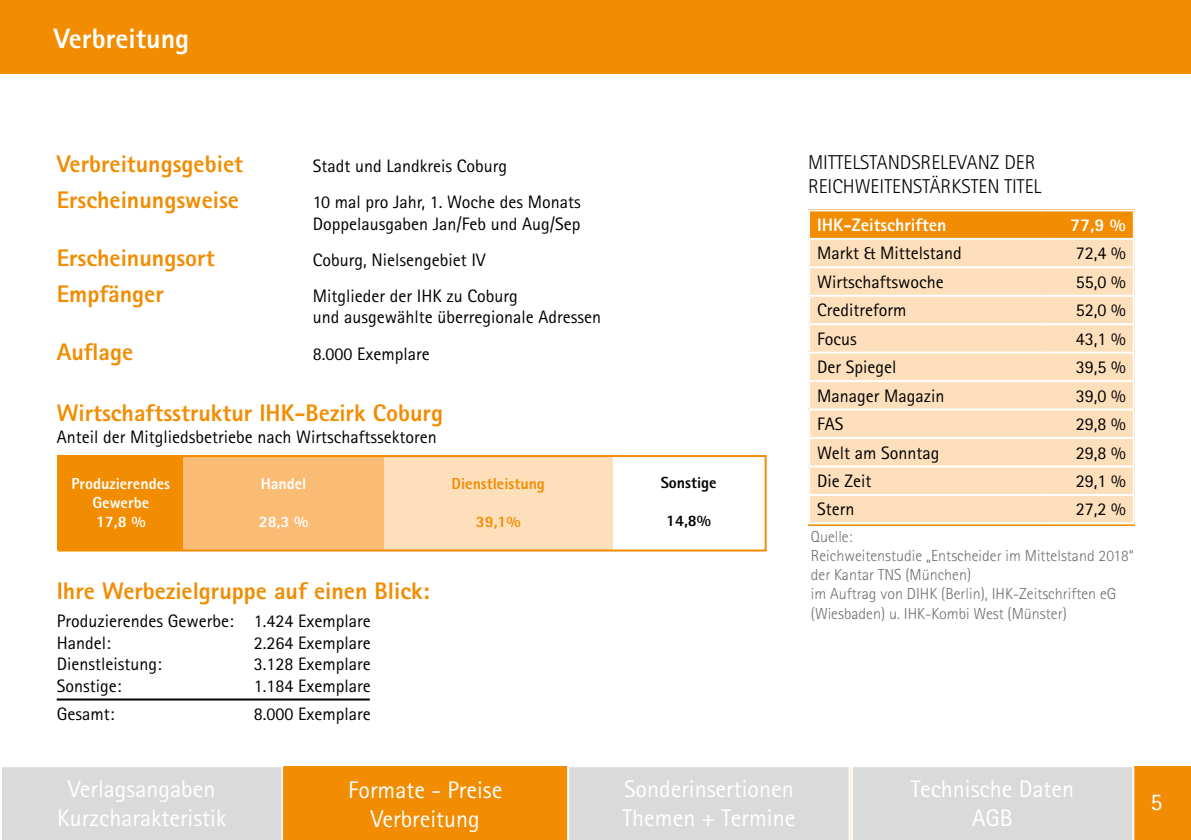
<style>
.page{position:relative;width:1191px;height:840px;background:#fff}
.page>*{position:absolute;margin:0;border:0;box-sizing:border-box;transform-origin:0 0}
.t1{font:800 28px "Rotis Sans Serif Std";color:#fff}
.t2{font:800 24px "Rotis Sans Serif Std";color:#f28c00}
.t3{font:24px/28.8px "Rotis Sans Serif Std";color:#fff;text-align:center}
.t4{font:300 20px/24px "Rotis Sans Serif Std";color:#000}
.t5{font:18px/21.6px "Rotis Sans Serif Std";color:#000}
.t6{font:800 18px "Rotis Sans Serif Std";color:#fff}
.t7{font:300 16px/19.2px "Rotis Sans Serif Std";color:#706f6f}
.t8{font:800 16px/19.2px "Rotis Sans Serif Std";color:#fff;text-align:center}
.t9{font:800 16px "Rotis Sans Serif Std";color:#f28c00}
.t10{font:800 16px "Rotis Sans Serif Std";color:#000}
</style>
<div class="page">
<div style="left:0;top:0;width:1191px;height:74px;background:#f28c00"></div>
<div style="left:0;top:765px;width:1191px;height:74px;background:#f28c00"></div>
<div style="left:0;top:765px;width:283px;height:74px;background:#dadada"></div>
<div style="left:567px;top:765px;width:567px;height:74px;background:#dadada"></div>
<svg style="left:810px;top:211px;width:322px;height:27px;background:#f28e05"></svg>
<div style="left:810px;top:240px;width:322px;height:282px;background:#fddfbb"></div>
<hr style="left:808px;top:266px;width:238px;height:2px;background:#fff">
<hr style="left:1046px;top:266px;width:88px;height:2px;background:#fff">
<hr style="left:808px;top:294px;width:238px;height:2px;background:#fff">
<hr style="left:1046px;top:294px;width:88px;height:2px;background:#fff">
<hr style="left:808px;top:323px;width:238px;height:2px;background:#fff">
<hr style="left:1046px;top:323px;width:88px;height:2px;background:#fff">
<hr style="left:808px;top:351px;width:238px;height:2px;background:#fff">
<hr style="left:1046px;top:351px;width:88px;height:2px;background:#fff">
<hr style="left:808px;top:380px;width:238px;height:2px;background:#fff">
<hr style="left:1046px;top:380px;width:88px;height:2px;background:#fff">
<hr style="left:808px;top:408px;width:238px;height:2px;background:#fff">
<hr style="left:1046px;top:408px;width:88px;height:2px;background:#fff">
<hr style="left:808px;top:437px;width:238px;height:2px;background:#fff">
<hr style="left:1046px;top:437px;width:88px;height:2px;background:#fff">
<hr style="left:808px;top:465px;width:238px;height:2px;background:#fff">
<hr style="left:1046px;top:465px;width:88px;height:2px;background:#fff">
<hr style="left:808px;top:493px;width:238px;height:2px;background:#fff">
<hr style="left:1046px;top:493px;width:88px;height:2px;background:#fff">
<div style="left:58px;top:455px;width:126px;height:94px;background:#f28c00"></div>
<div style="left:183px;top:455px;width:201px;height:94px;background:#fabc74"></div>
<div style="left:384px;top:455px;width:229px;height:94px;background:#fddfbb"></div>
<hr style="left:57px;top:698px;width:313px;height:2px;background:#000">
<div style="left:58px;top:455px;width:708px;height:96px;border:2px solid #f28c00"></div>
<h1 class="t1" style="left:54px;top:20px;width:137px">Verbreitung</h1>
<h2 class="t2" style="left:57px;top:148px;width:188px">Verbreitungsgebiet</h2>
<p class="t5" style="left:313px;top:155px;width:196px">Stadt und Landkreis Coburg</p>
<h2 class="t2" style="left:57px;top:184px;width:184px">Erscheinungsweise</h2>
<p class="t5" style="left:313px;top:191px;width:269px">10 mal pro Jahr, 1. Woche des Monats<br>Doppelausgaben Jan/Feb und Aug/Sep</p>
<h2 class="t2" style="left:57px;top:242px;width:159px">Erscheinungsort</h2>
<p class="t5" style="left:313px;top:248px;width:174px">Coburg, Nielsengebiet IV</p>
<h2 class="t2" style="left:57px;top:278px;width:109px">Empfänger</h2>
<p class="t5" style="left:313px;top:284px;width:290px">Mitglieder der IHK zu Coburg<br>und ausgewählte überregionale Adressen</p>
<h2 class="t2" style="left:57px;top:336px;width:78px">Auflage</h2>
<p class="t5" style="left:313px;top:342px;width:118px">8.000 Exemplare</p>
<h2 class="t2" style="left:57px;top:397px;width:388px">Wirtschaftsstruktur IHK-Bezirk Coburg</h2>
<p class="t5" style="left:57px;top:425px;width:381px">Anteil der Mitgliedsbetriebe nach Wirtschaftssektoren</p>
<p class="t8" style="left:72px;top:473px;width:100px">Produzierendes<br>Gewerbe<br>17,8 %</p>
<p class="t8" style="left:261px;top:473px;width:47px">Handel</p>
<p class="t8" style="left:259px;top:511px;width:51px">28,3 %</p>
<h2 class="t2" style="left:57px;top:575px;width:374px">Ihre Werbezielgruppe auf einen Blick:</h2>
<p class="t5" style="left:57px;top:609px;width:316px">Produzierendes Gewerbe: 1.424 Exemplare<br>Handel:</p>
<p class="t5" style="left:254px;top:631px;width:118px">2.264 Exemplare</p>
<p class="t5" style="left:57px;top:652px;width:106px">Dienstleistung:</p>
<p class="t5" style="left:254px;top:652px;width:118px">3.128 Exemplare</p>
<p class="t5" style="left:57px;top:674px;width:66px">Sonstige:</p>
<p class="t5" style="left:254px;top:674px;width:118px">1.184 Exemplare</p>
<p class="t5" style="left:57px;top:702px;width:59px">Gesamt:</p>
<p class="t5" style="left:254px;top:702px;width:118px">8.000 Exemplare</p>
<p class="t9" style="left:451px;top:472px;width:95px">Dienstleistung</p>
<p class="t9" style="left:476px;top:511px;width:46px">39,1%</p>
<p class="t10" style="left:660px;top:471px;width:57px">Sonstige</p>
<p class="t10" style="left:666px;top:510px;width:46px">14,8%</p>
<p class="t4" style="left:808px;top:150px;width:235px">MITTELSTANDSRELEVANZ DER<br>REICHWEITENSTÄRKSTEN TITEL</p>
<p class="t6" style="left:817px;top:213px;width:131px">IHK-Zeitschriften</p>
<p class="t6" style="left:1070px;top:213px;width:57px">77,9 %</p>
<p class="t5" style="left:817px;top:242px;width:146px">Markt &amp; Mittelstand</p>
<p class="t5" style="left:1075px;top:242px;width:52px">72,4 %</p>
<p class="t5" style="left:817px;top:270px;width:128px">Wirtschaftswoche</p>
<p class="t5" style="left:1075px;top:270px;width:52px">55,0 %</p>
<p class="t5" style="left:817px;top:299px;width:91px">Creditreform</p>
<p class="t5" style="left:1075px;top:299px;width:52px">52,0 %</p>
<p class="t5" style="left:817px;top:327px;width:41px">Focus</p>
<p class="t5" style="left:1075px;top:327px;width:52px">43,1 %</p>
<p class="t5" style="left:817px;top:356px;width:81px">Der Spiegel</p>
<p class="t5" style="left:1075px;top:356px;width:52px">39,5 %</p>
<p class="t5" style="left:817px;top:384px;width:129px">Manager Magazin</p>
<p class="t5" style="left:1075px;top:384px;width:52px">39,0 %</p>
<p class="t5" style="left:817px;top:413px;width:28px">FAS</p>
<p class="t5" style="left:1075px;top:413px;width:52px">29,8 %</p>
<p class="t5" style="left:817px;top:441px;width:124px">Welt am Sonntag</p>
<p class="t5" style="left:1075px;top:441px;width:52px">29,8 %</p>
<p class="t5" style="left:817px;top:469px;width:56px">Die Zeit</p>
<p class="t5" style="left:1075px;top:469px;width:52px">29,1 %</p>
<p class="t5" style="left:817px;top:498px;width:39px">Stern</p>
<p class="t5" style="left:1075px;top:498px;width:52px">27,2 %</p>
<p class="t7" style="left:811px;top:526px;width:324px">Quelle:<br>Reichweitenstudie „Entscheider im Mittelstand 2018“ der Kantar TNS (München)<br>im Auftrag von DIHK (Berlin), IHK-Zeitschriften eG (Wiesbaden) u. IHK-Kombi West (Münster)</p>
<h2 class="t3" style="left:57px;top:773px;width:170px">Verlagsangaben<br>Kurzcharakteristik</h2>
<h2 class="t3" style="left:622px;top:773px;width:174px;text-align:left">Sonderinsertionen<br>Themen + Termine</h2>
<h2 class="t3" style="left:910px;top:773px;width:165px">Technische Daten<br>AGB</h2>
<h2 class="t3" style="left:348px;top:774px;width:156px">Formate - Preise<br>Verbreitung</h2>
<h2 class="t3" style="left:1150px;top:786px;width:13px">5</h2>
</div>
